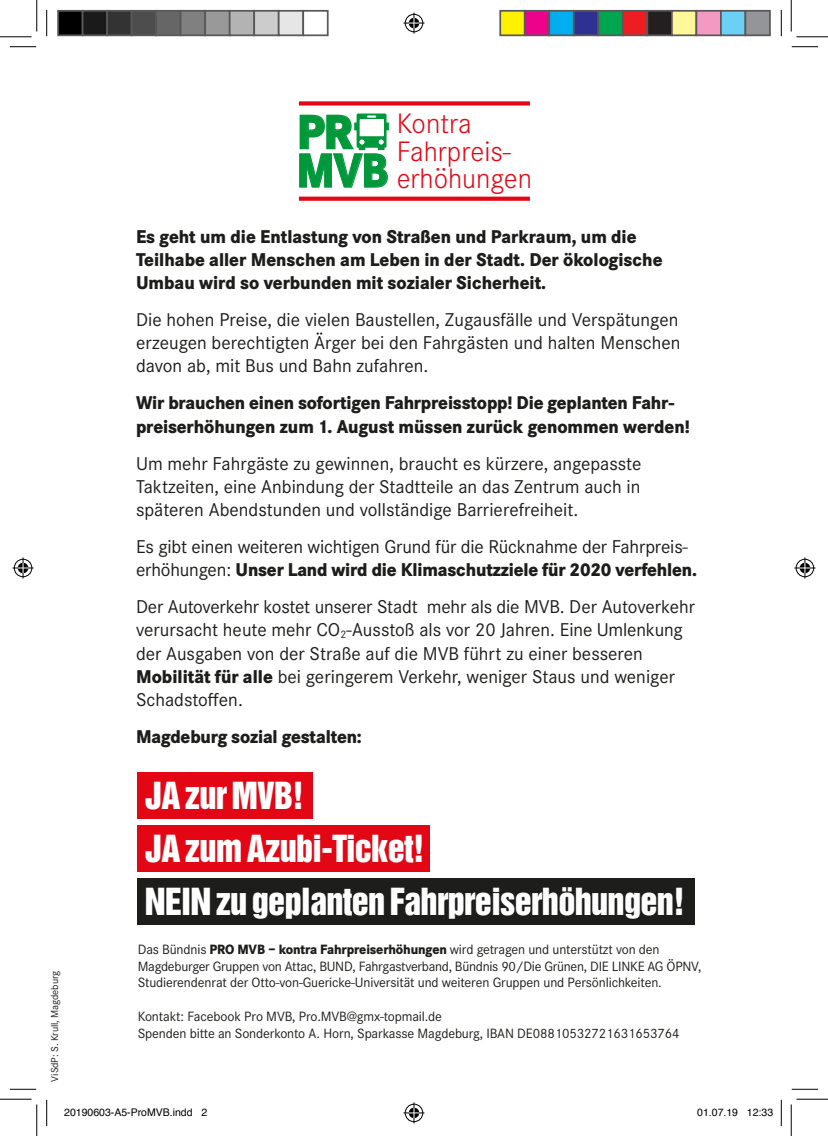
<style>
.page{position:relative;width:828px;height:1136px;background:#fff}
.page>*{position:absolute;margin:0;border:0;box-sizing:border-box;transform-origin:0 0}
.t1{font:800 49.88px/38.5px "Corporate S";color:#00983a;scale:.9 1}
.t2{font:34.3px/52.7px "Helvetica Inserat LT";letter-spacing:-.02em;color:#fff}
.t3{font:300 29.22px/27.5px "Corporate S";color:#e30614}
.t4{font:19.25px/23.1px "Corporate S";color:#1d1d1b;text-align:justify}
.t5{font:800 19.25px/23.1px "Corporate S";color:#1d1d1b;scale:.9 1}
.t6{font:14px/16.8px "Corporate S";letter-spacing:-.01em;color:#1d1d1b}
.t7{font:10.5px "Helvetica";color:#000}
.t8{font:10.5px "Corporate S";letter-spacing:-.01em;color:#1d1d1b}
.s1{font-weight:800}
.s2{font-size:11.2px}
</style>
<div class="page">
<div style="left:138px;top:772px;width:175px;height:46px;background:#e30614"></div>
<div style="left:138px;top:825px;width:292px;height:46px;background:#e30614"></div>
<div style="left:138px;top:877px;width:557px;height:47px;background:#1d1d1b"></div>
<div style="left:299px;top:196px;width:231px;height:5px;background:#e30614"></div>
<svg style="left:299px;top:101px;width:231px;height:4px"></svg>
<svg style="left:299px;top:113px;width:90px;height:75px"></svg>
<svg style="left:10px;top:46px;width:26px;height:1px"></svg>
<svg style="left:791px;top:46px;width:27px;height:1px"></svg>
<svg style="left:10px;top:1088px;width:26px;height:1px"></svg>
<svg style="left:792px;top:1088px;width:26px;height:1px"></svg>
<svg style="left:46px;top:10px;width:1px;height:26px"></svg>
<svg style="left:46px;top:1099px;width:1px;height:26px"></svg>
<svg style="left:781px;top:10px;width:1px;height:26px"></svg>
<svg style="left:781px;top:1099px;width:1px;height:26px"></svg>
<hr style="left:0;top:36px;width:32px;height:1px;background:#000">
<hr style="left:796px;top:36px;width:32px;height:1px;background:#000">
<hr style="left:0;top:1098px;width:32px;height:1px;background:#000">
<hr style="left:796px;top:1098px;width:32px;height:1px;background:#000">
<hr style="left:36px;top:0;width:1px;height:31px;background:#000">
<hr style="left:36px;top:1104px;width:1px;height:31px;background:#000">
<hr style="left:790px;top:0;width:1px;height:31px;background:#000">
<hr style="left:790px;top:1104px;width:1px;height:31px;background:#000">
<svg style="left:403px;top:13px;width:21px;height:21px"></svg>
<svg style="left:403px;top:1102px;width:21px;height:21px"></svg>
<svg style="left:13px;top:557px;width:21px;height:21px"></svg>
<svg style="left:794px;top:557px;width:21px;height:21px"></svg>
<div style="left:58px;top:11px;width:25px;height:24px;background:#000"></div>
<div style="left:57px;top:10px;width:26px;height:26px;border:2px solid #595959"></div>
<div style="left:83px;top:11px;width:24px;height:24px;background:#1a1a1a"></div>
<div style="left:82px;top:10px;width:26px;height:26px;border:2px solid #595959"></div>
<div style="left:107px;top:11px;width:25px;height:24px;background:#333"></div>
<div style="left:106px;top:10px;width:26px;height:26px;border:2px solid #595959"></div>
<div style="left:132px;top:11px;width:24px;height:24px;background:#4d4d4d"></div>
<div style="left:131px;top:10px;width:26px;height:26px;border:2px solid #595959"></div>
<div style="left:156px;top:11px;width:25px;height:24px;background:#666"></div>
<div style="left:155px;top:10px;width:26px;height:26px;border:2px solid #595959"></div>
<div style="left:181px;top:11px;width:24px;height:24px;background:#808080"></div>
<div style="left:180px;top:10px;width:26px;height:26px;border:2px solid #595959"></div>
<div style="left:205px;top:11px;width:25px;height:24px;background:#999"></div>
<div style="left:204px;top:10px;width:26px;height:26px;border:2px solid #595959"></div>
<div style="left:230px;top:11px;width:24px;height:24px;background:#b3b3b3"></div>
<div style="left:229px;top:10px;width:26px;height:26px;border:2px solid #595959"></div>
<div style="left:254px;top:11px;width:25px;height:24px;background:#ccc"></div>
<div style="left:253px;top:10px;width:26px;height:26px;border:2px solid #595959"></div>
<div style="left:279px;top:11px;width:24px;height:24px;background:#e6e6e6"></div>
<div style="left:278px;top:10px;width:26px;height:26px;border:2px solid #595959"></div>
<div style="left:302px;top:10px;width:26px;height:26px;border:2px solid #595959"></div>
<div style="left:500px;top:11px;width:24px;height:24px;background:#fff101"></div>
<div style="left:499px;top:10px;width:26px;height:26px;border:2px solid #595959"></div>
<div style="left:524px;top:11px;width:25px;height:24px;background:#ed028c"></div>
<div style="left:524px;top:10px;width:26px;height:26px;border:2px solid #595959"></div>
<div style="left:549px;top:11px;width:24px;height:24px;background:#00aeef"></div>
<div style="left:548px;top:10px;width:26px;height:26px;border:2px solid #595959"></div>
<div style="left:573px;top:11px;width:25px;height:24px;background:#2e3092"></div>
<div style="left:573px;top:10px;width:26px;height:26px;border:2px solid #595959"></div>
<div style="left:598px;top:11px;width:24px;height:24px;background:#00a54f"></div>
<div style="left:597px;top:10px;width:26px;height:26px;border:2px solid #595959"></div>
<div style="left:622px;top:11px;width:25px;height:24px;background:#ee1d23"></div>
<div style="left:622px;top:10px;width:26px;height:26px;border:2px solid #595959"></div>
<div style="left:647px;top:11px;width:24px;height:24px;background:#231f20"></div>
<div style="left:646px;top:10px;width:26px;height:26px;border:2px solid #595959"></div>
<div style="left:671px;top:11px;width:25px;height:24px;background:#fff79a"></div>
<div style="left:671px;top:10px;width:26px;height:26px;border:2px solid #595959"></div>
<div style="left:696px;top:11px;width:24px;height:24px;background:#f499c2"></div>
<div style="left:695px;top:10px;width:26px;height:26px;border:2px solid #595959"></div>
<div style="left:720px;top:11px;width:25px;height:24px;background:#6bcff6"></div>
<div style="left:720px;top:10px;width:26px;height:26px;border:2px solid #595959"></div>
<div style="left:745px;top:11px;width:24px;height:24px;background:#939598"></div>
<div style="left:744px;top:10px;width:26px;height:26px;border:2px solid #595959"></div>
<h1 class="t1" style="left:296px;top:113px;width:104px">PR<br>MVB</h1>
<h3 class="t3" style="left:396px;top:110px;width:137px">Kontra<br>Fahrpreis&shy;erhöhungen</h3>
<p class="t8" style="left:49px;top:1081px;width:112px;rotate:-90deg">ViSdP: S. Krull, Magdeburg</p>
<p class="t5" style="left:136px;top:225px;width:586px">Es geht um die Entlastung von Straßen und Parkraum, um die<br>Teilhabe aller Menschen am Leben in der Stadt. Der ökologische<br>Umbau wird so verbunden mit sozialer Sicherheit.</p>
<p class="t4" style="left:136px;top:308px;width:546px">Die hohen Preise, die vielen Baustellen, Zugausfälle und Verspätungen erzeugen berechtigten Ärger bei den Fahrgästen und halten Menschen davon ab, mit Bus und Bahn zufahren.</p>
<p class="t5" style="left:136px;top:391px;width:617px">Wir brauchen einen sofortigen Fahrpreisstopp! Die geplanten Fahr&shy;preiserhöhungen zum 1. August müssen zurück genommen werden!</p>
<p class="t4" style="left:136px;top:452px;width:507px">Um mehr Fahrgäste zu gewinnen, braucht es kürzere, angepasste Taktzeiten, eine Anbindung der Stadtteile an das Zentrum auch in späteren Abendstunden und vollständige Barrierefreiheit.</p>
<p class="t4" style="left:136px;top:535px;width:562px">Es gibt einen weiteren wichtigen Grund für die Rücknahme der Fahrpreis&shy;erhöhungen: <span class="s1">Unser Land wird die Klimaschutzziele für 2020 verfehlen.</span></p>
<p class="t4" style="left:136px;top:595px;width:560px;text-align:left">Der Autoverkehr kostet unserer Stadt mehr als die MVB. Der Autoverkehr verursacht heute mehr CO<span class="s2">2</span>-Ausstoß als vor 20 Jahren. Eine Umlenkung der Ausgaben von der Straße auf die MVB führt zu einer besseren <span class="s1">Mobilität für alle</span> bei geringerem Verkehr, weniger Staus und weniger Schadstoffen.</p>
<p class="t5" style="left:136px;top:724px;width:252px">Magdeburg sozial gestalten:</p>
<h2 class="t2" style="left:145px;top:770px;width:541px">JA zur MVB!<br>JA zum Azubi-Ticket!<br>NEIN zu geplanten Fahrpreiserhöhungen!</h2>
<p class="t6" style="left:138px;top:940px;width:565px">Das Bündnis <span class="s1">PRO MVB – kontra Fahrpreiserhöhungen</span> wird getragen und unterstützt von den<br>Magdeburger Gruppen von Attac, BUND, Fahrgastverband, Bündnis 90/Die Grünen, DIE LINKE AG ÖPNV,<br>Studierendenrat der Otto-von-Guericke-Universität und weiteren Gruppen und Persönlichkeiten.</p>
<p class="t6" style="left:138px;top:1007px;width:543px">Kontakt: Facebook Pro MVB, Pro.MVB@gmx-topmail.de<br>Spenden bitte an Sonderkonto A. Horn, Sparkasse Magdeburg, IBAN DE08810532721631653764</p>
<p class="t7" style="left:64px;top:1103px;width:144px">20190603-A5-ProMVB.indd 2</p>
<p class="t7" style="left:697px;top:1103px;width:77px">01.07.19 12:33</p>
</div>
